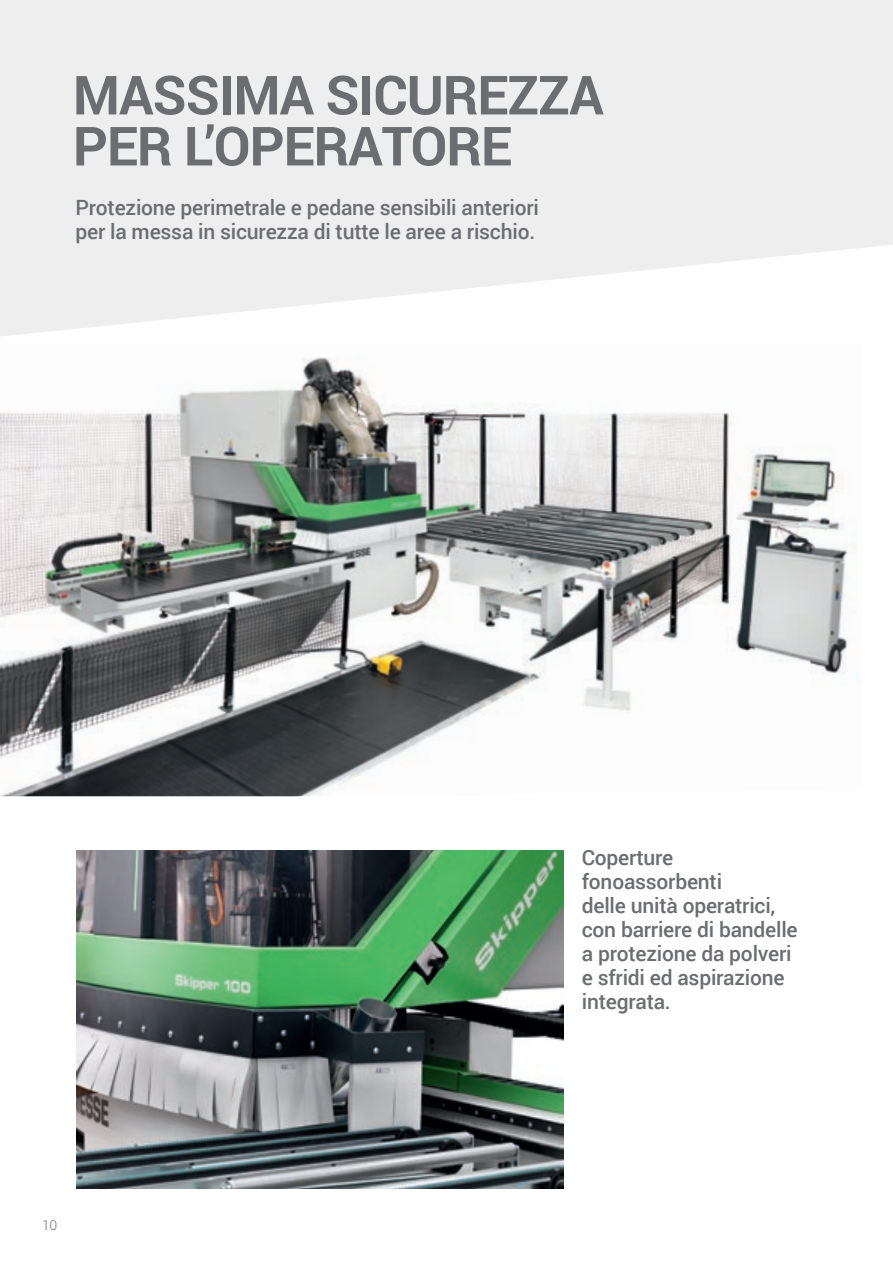
<style>
.page{position:relative;width:893px;height:1263px;background:#fff}
.page>*{position:absolute;margin:0;border:0;box-sizing:border-box;transform-origin:0 0}
.t1{font:700 54px/51px "Roboto";letter-spacing:-.02em;color:#6c6d70}
._2_SOTTOTITOLO_ROSSO{font:500 21px/24px "Roboto";letter-spacing:-.01em;color:#6c6d70}
.t2{font:300 13.5px "Roboto";color:#6c6d70}
</style>
<div class="page">
<img style="left:0;top:357px;width:855px;height:439px">
<svg style="left:0;top:0;width:893px;height:336px;background:#f0f0f1"></svg>
<img style="left:77px;top:850px;width:487px;height:339px">
<p class="t1" style="left:73px;top:68px;width:532px">MASSIMA SICUREZZA<br>PER L’OPERATORE</p>
<p class="_2_SOTTOTITOLO_ROSSO" style="left:76px;top:195px;width:465px">Protezione perimetrale e pedane sensibili anteriori</p>
<p class="_2_SOTTOTITOLO_ROSSO" style="left:76px;top:219px;width:461px">per la messa in sicurezza di tutte le aree a rischio.</p>
<p class="t2" style="left:42px;top:1215px;width:17px">10</p>
<p class="_2_SOTTOTITOLO_ROSSO" style="left:582px;top:845px;width:142px">Coperture fonoassorbenti</p>
<p class="_2_SOTTOTITOLO_ROSSO" style="left:582px;top:893px;width:217px">delle unità operatrici, con barriere di bandelle a protezione da polveri e sfridi ed aspirazione integrata.</p>
</div>
